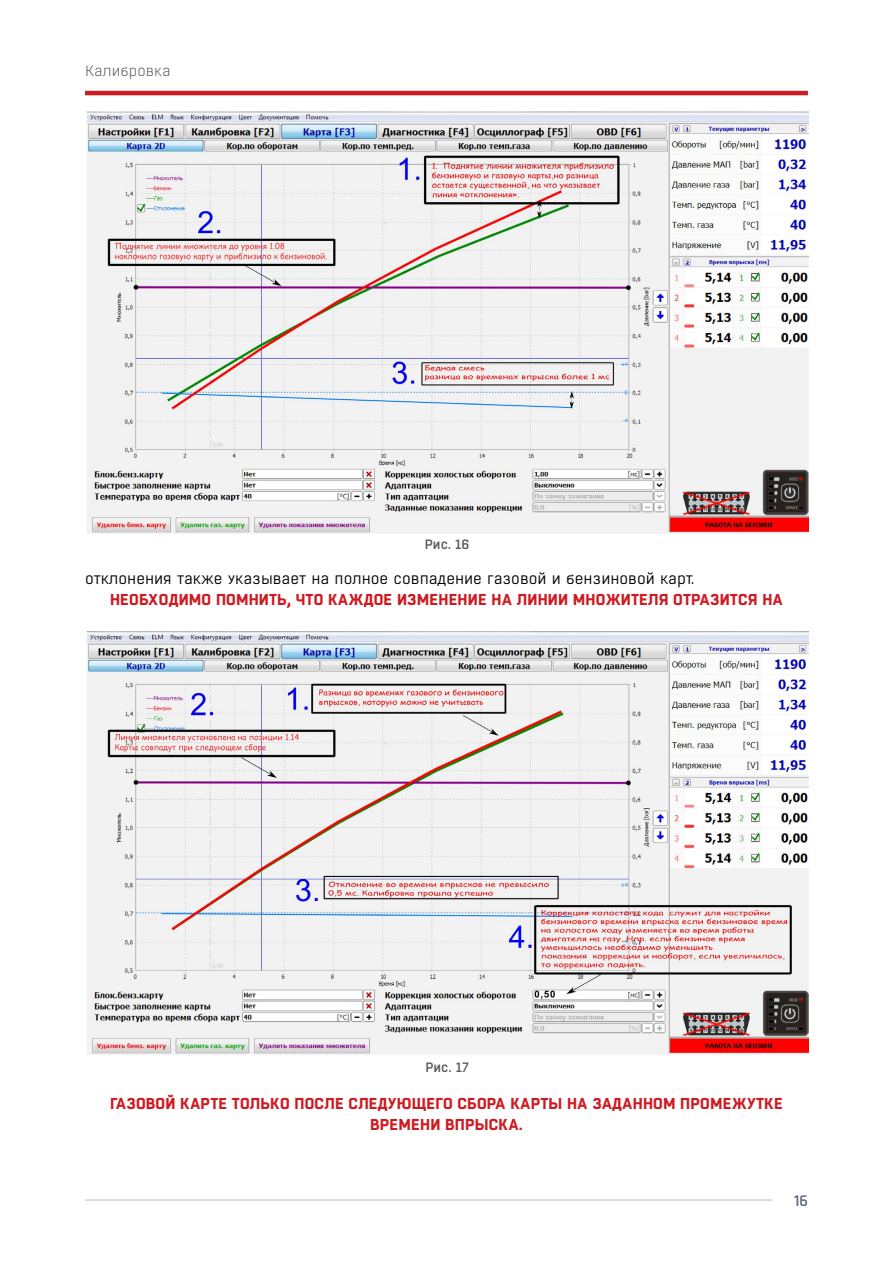
<style>
.page{position:relative;width:893px;height:1263px;background:#fff}
.page>*{position:absolute;margin:0;border:0;box-sizing:border-box;transform-origin:0 0}
.t1{font:600 16.5px "Rajdhani";color:#5b647a}
.t2{font:700 15.75px/21px "Boxed";letter-spacing:.01em;color:#ce1b22;text-align:center}
.t3{font:15.75px "Boxed";color:#000}
.t4{font:300 15px "Boxed";color:#58595b}
.t5{font:500 13.5px "Boxed";color:#58595b}
</style>
<div class="page">
<hr style="left:85px;top:91px;width:723px;height:4px;background:#ce1b22">
<hr style="left:85px;top:1199px;width:687px;height:2px;background:#d1d2da">
<img style="left:86px;top:631px;width:722px;height:424px">
<img style="left:86px;top:111px;width:722px;height:423px">
<p class="t4" style="left:85px;top:62px;width:87px">Калибровка</p>
<p class="t5" style="left:425px;top:535px;width:46px">Рис. 16</p>
<p class="t3" style="left:85px;top:568px;width:611px">отклонения также указывает на полное совпадение газовой и бензиновой карт.</p>
<p class="t2" style="left:110px;top:589px;width:674px">Необходимо помнить, что каждое изменение на линии множителя отразится на</p>
<p class="t5" style="left:425px;top:1058px;width:45px">Рис. 17</p>
<p class="t2" style="left:110px;top:1093px;width:674px">газовой карте только после следующего сбора карты на заданном промежутке времени впрыска.</p>
<p class="t1" style="left:794px;top:1190px;width:15px">16</p>
</div>
